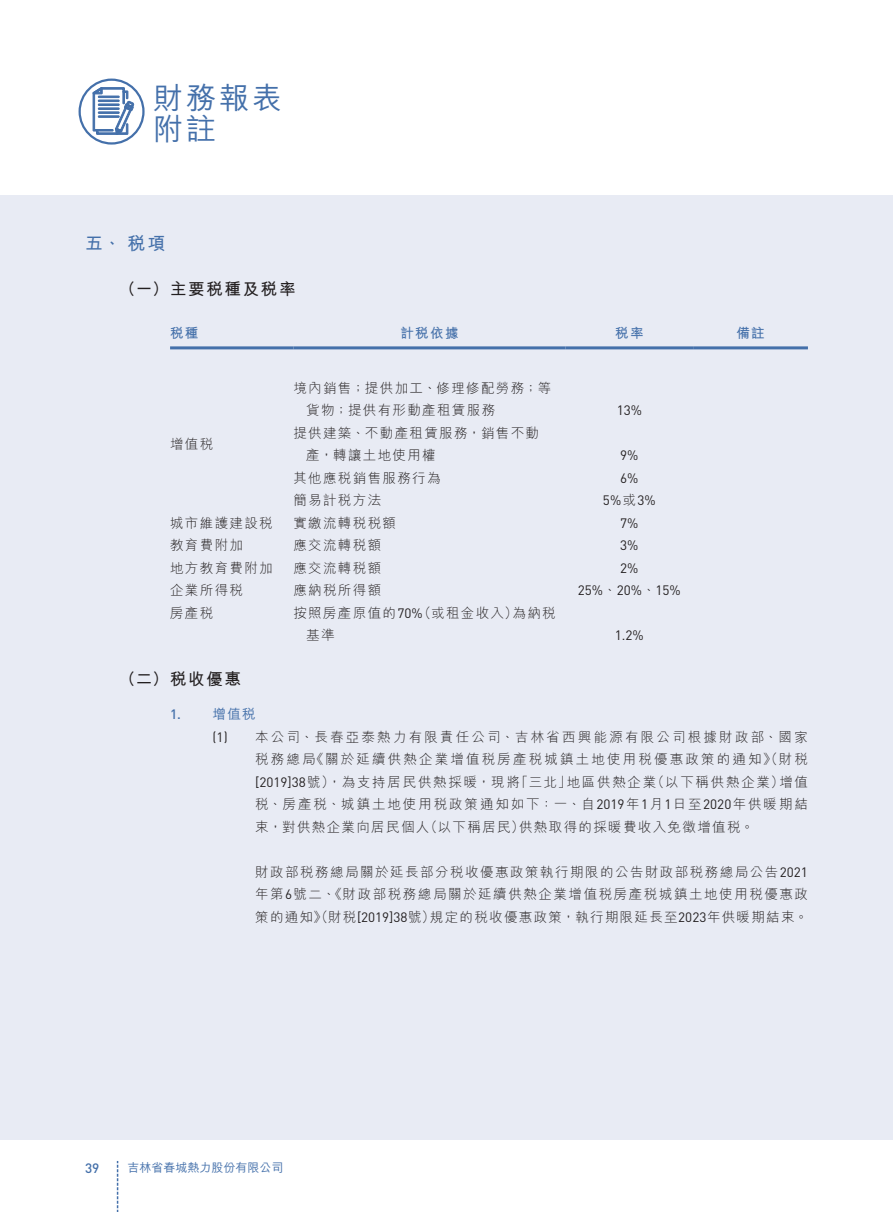
<style>
.page{position:relative;width:893px;height:1212px;background:#fff}
.page>*{position:absolute;margin:0;border:0;box-sizing:border-box;transform-origin:0 0}
.t1{font:500 30px/30px "M Hei HK";letter-spacing:.1em;color:#4470aa}
.t2{font:700 18px "M Hei HK";color:#4470aa}
.t3{font:700 16.5px "M Hei HK";letter-spacing:.1em;color:#231f20}
.t4{font:300 13.5px/22.5px "M Hei HK";letter-spacing:.11em;color:#231f20}
.t5{font:300 13.5px "M Hei HK";letter-spacing:.14em;color:#231f20}
.t6{font:13.5px "DIN Pro";color:#231f20}
.t7{font:300 13.5px "M Hei HK";letter-spacing:.165em;color:#231f20}
.t8{font:300 13.5px "M Hei HK";letter-spacing:.16em;color:#231f20}
.t9{font:300 13.5px "M Hei HK";letter-spacing:.13em;color:#231f20}
.t10{font:700 13.5px "M Hei HK";letter-spacing:.1em;color:#4470aa}
.t11{font:500 13.5px "DIN Pro";color:#4470aa}
.t12{font:500 13.5px "M Hei HK";color:#4470aa}
.t13{font:500 12px "M Hei HK";color:#4470aa}
.s1{font-family:"DIN Pro";font-weight:400}
.s2{font-family:"M Hei HK";font-weight:300}
</style>
<div class="page">
<div style="left:0;top:196px;width:892px;height:944px;background:#e8ebf4"></div>
<svg style="left:117px;top:1161px;width:1px;height:51px"></svg>
<svg style="left:93px;top:87px;width:41px;height:52px"></svg>
<div style="left:79px;top:79px;width:66px;height:66px;border:2px solid #4470aa;border-radius:50%"></div>
<hr style="left:170px;top:346px;width:123px;height:3px;background:#4470aa">
<hr style="left:293px;top:346px;width:273px;height:3px;background:#4470aa">
<hr style="left:566px;top:346px;width:127px;height:3px;background:#4470aa">
<hr style="left:693px;top:346px;width:115px;height:3px;background:#4470aa">
<h1 class="t1" style="left:153px;top:81px;width:130px">財務報表附註</h1>
<h2 class="t2" style="left:85px;top:230px;width:82px">五、稅項</h2>
<p class="t3" style="left:119px;top:277px;width:178px">（一）主要稅種及稅率</p>
<p class="t10" style="left:170px;top:323px;width:30px">稅種</p>
<p class="t10" style="left:400px;top:323px;width:60px">計稅依據</p>
<p class="t4" style="left:170px;top:432px;width:45px">增值稅</p>
<p class="t4" style="left:170px;top:511px;width:104px">城市維護建設稅</p>
<p class="t4" style="left:170px;top:534px;width:74px">教育費附加</p>
<p class="t4" style="left:170px;top:556px;width:104px">地方教育費附加</p>
<p class="t4" style="left:170px;top:579px;width:74px">企業所得稅</p>
<p class="t4" style="left:170px;top:601px;width:45px">房產稅</p>
<p class="t3" style="left:119px;top:667px;width:123px">（二）稅收優惠</p>
<p class="t12" style="left:213px;top:704px;width:45px">增值稅</p>
<p class="t11" style="left:170px;top:705px;width:12px">1.</p>
<p class="t4" style="left:293px;top:376px;width:259px">境內銷售；提供加工、修理修配勞務；等</p>
<p class="t4" style="left:293px;top:399px;width:247px;text-indent:13px">貨物；提供有形動產租賃服務<br>提供建築、不動產租賃服務，銷售不動</p>
<p class="t4" style="left:306px;top:444px;width:131px">產，轉讓土地使用權</p>
<p class="t4" style="left:293px;top:466px;width:149px">其他應稅銷售服務行為</p>
<p class="t4" style="left:293px;top:489px;width:89px">簡易計稅方法</p>
<p class="t4" style="left:293px;top:511px;width:104px">實繳流轉稅稅額</p>
<p class="t4" style="left:293px;top:534px;width:89px">應交流轉稅額</p>
<p class="t4" style="left:293px;top:556px;width:89px">應交流轉稅額</p>
<p class="t4" style="left:293px;top:579px;width:89px">應納稅所得額</p>
<p class="t4" style="left:418px;top:601px;width:101px">（或租金收入）</p>
<p class="t4" style="left:293px;top:601px;width:131px">按照房產原值的<span class="s1">70%</span></p>
<p class="t4" style="left:512px;top:601px;width:45px">為納稅</p>
<p class="t4" style="left:306px;top:624px;width:30px">基準</p>
<p class="t10" style="left:615px;top:323px;width:30px">稅率</p>
<p class="t6" style="left:617px;top:401px;width:27px">13%</p>
<p class="t6" style="left:620px;top:446px;width:20px">9%</p>
<p class="t6" style="left:620px;top:469px;width:20px">6%</p>
<p class="t6" style="left:603px;top:491px;width:54px">5%<span class="s2">或</span>3%</p>
<p class="t6" style="left:620px;top:514px;width:20px">7%</p>
<p class="t6" style="left:620px;top:536px;width:20px">3%</p>
<p class="t6" style="left:620px;top:559px;width:20px">2%</p>
<p class="t6" style="left:578px;top:581px;width:105px">25%<span class="s2">、</span>20%<span class="s2">、</span>15%</p>
<p class="t6" style="left:615px;top:626px;width:30px">1.2%</p>
<p class="t10" style="left:736px;top:323px;width:30px">備註</p>
<p class="t6" style="left:213px;top:727px;width:17px">1( )</p>
<p class="t7" style="left:255px;top:730px;width:554px">本公司、長春亞泰熱力有限責任公司、吉林省西興能源有限公司根據財政部、國家</p>
<p class="t8" style="left:311px;top:752px;width:499px">《關於延續供熱企業增值稅房產稅城鎮土地使用稅優惠政策的通知》（財稅</p>
<p class="t4" style="left:255px;top:747px;width:62px">稅務總局</p>
<p class="t9" style="left:255px;top:775px;width:266px"><span class="s1">[2019]38</span>號，）為支持居民供熱採暖，現將</p>
<p class="t5" style="left:255px;top:797px;width:554px">稅、房產稅、城鎮土地使用稅政策通知如下：一、自<span class="s1">2019</span>年<span class="s1">1</span>月<span class="s1">1</span>日至<span class="s1">2020</span>年供暖期結</p>
<p class="t4" style="left:519px;top:815px;width:236px">供熱取得的採暖費收入免徵增值稅。</p>
<p class="t9" style="left:651px;top:775px;width:134px">（以下稱供熱企業）</p>
<p class="t4" style="left:779px;top:770px;width:30px">增值</p>
<p class="t4" style="left:567px;top:770px;width:91px">地區供熱企業</p>
<p class="t4" style="left:515px;top:770px;width:58px">「三北」</p>
<p class="t4" style="left:424px;top:815px;width:101px">（以下稱居民）</p>
<p class="t4" style="left:255px;top:815px;width:176px">束，對供熱企業向居民個人</p>
<p class="t4" style="left:255px;top:860px;width:554px;text-align:right">財政部稅務總局關於延長部分稅收優惠政策執行期限的公告財政部稅務總局公告<span class="s1">2021</span>年第<span class="s1">6</span>號二、《財政部稅務總局關於延續供熱企業增值稅房產稅城鎮土地使用稅優惠政規定的稅收優惠政策，執行期限延長至<span class="s1">2023</span>年供暖期結束。</p>
<p class="t4" style="left:255px;top:905px;width:181px">策的通知》（財稅<span class="s1">[2019]38</span>號）</p>
<p class="t11" style="left:85px;top:1158px;width:16px">39</p>
<p class="t13" style="left:128px;top:1158px;width:157px">吉林省春城熱力股份有限公司</p>
</div>
